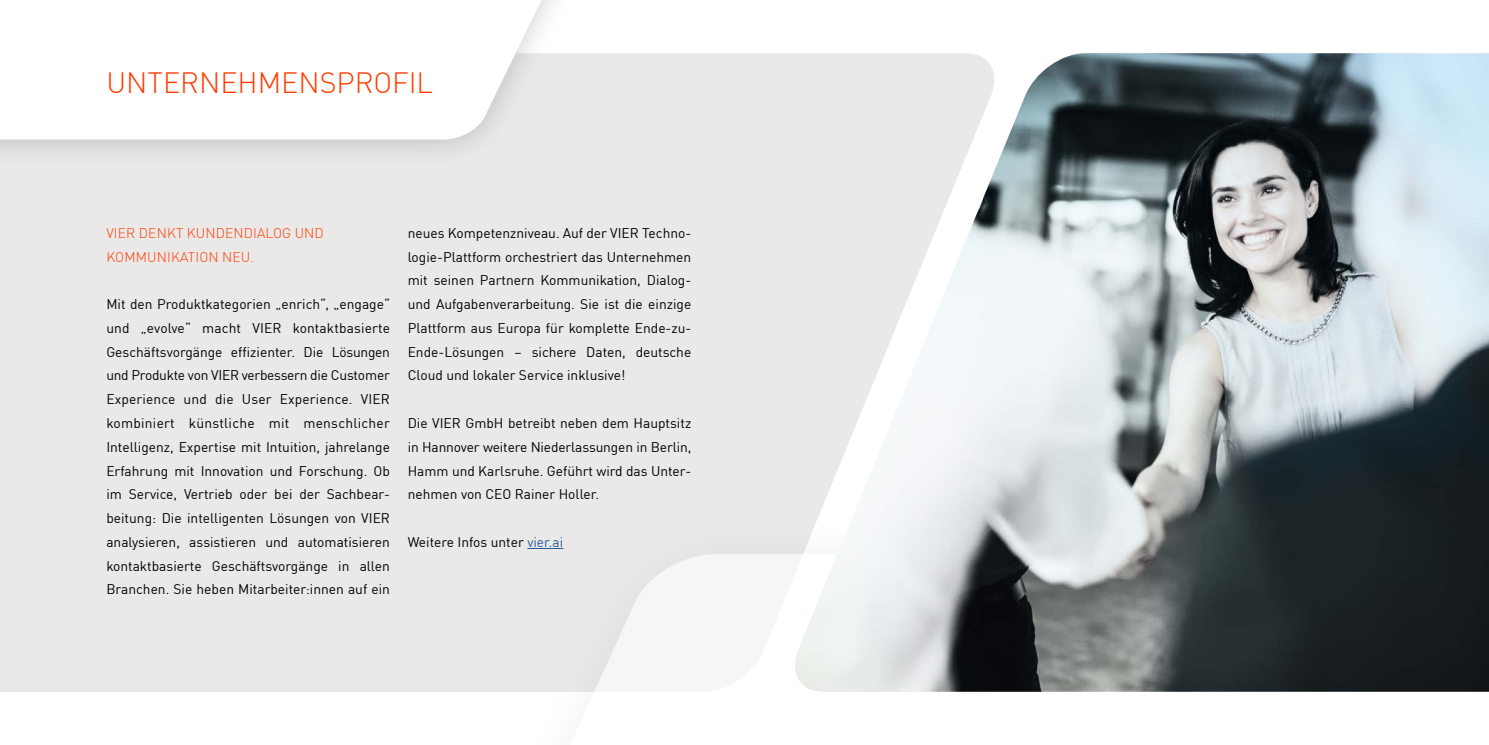
<style>
.page{position:relative;width:1489px;height:745px;background:#fff}
.page>*{position:absolute;margin:0;border:0;box-sizing:border-box;transform-origin:0 0}
.t1{font:300 28.75px "DINOT";color:#ff3c00}
.t2{font:13.75px/23.8px "DINOT";color:#000;text-align:justify}
.t3{font:300 13.75px/23.8px "DINOT";letter-spacing:.01em;color:#ff3c00}
.s1{color:#275b9b}
</style>
<div class="page">
<div style="left:0;top:53px;width:788px;height:638px;background:#ebe8e8"></div>
<div style="left:462px;top:517px;width:1026px;height:227px;background:#ebe8e8"></div>
<svg style="left:462px;top:554px;width:980px;height:190px;fill:#fff"></svg>
<img style="left:788px;top:53px;width:700px;height:638px">
<svg style="left:1442px;top:393px;width:46px;height:351px;background:#353b3f"></svg>
<svg style="left:1474px;top:437px;width:14px;height:307px;background:#3b4043"></svg>
<div style="left:0;top:0;width:683px;height:170px;background:#000;opacity:.2"></div>
<svg style="left:0;top:0;width:659px;height:139px"></svg>
<hr style="left:527px;top:547px;width:36px;height:1px;background:#275b9b">
<h1 class="t1" style="left:106px;top:60px;width:328px">UNTERNEHMENSPROFIL</h1>
<p class="t3" style="left:106px;top:220px;width:219px">VIER DENKT KUNDENDIALOG UND<br>KOMMUNIKATION NEU.</p>
<p class="t2" style="left:106px;top:291px;width:285px">Mit den Produktkategorien „enrich“, „engage“ und „evolve“ macht VIER kontaktbasierte Geschäftsvorgänge effizienter. Die Lösungen und Produkte von VIER verbessern die Customer Experience und die User Experience. VIER kombiniert künstliche mit menschlicher Intelligenz, Expertise mit Intuition, jahrelange Erfahrung mit Innovation und Forschung. Ob im Service, Vertrieb oder bei der Sachbear&shy;beitung: Die intelligenten Lösungen von VIER analysieren, assistieren und automatisieren kontaktbasierte Geschäftsvorgänge in allen Branchen. Sie heben Mitarbeiter:innen auf ein</p>
<p class="t2" style="left:407px;top:219px;width:285px">neues Kompetenzniveau. Auf der VIER Techno&shy;logie-Plattform orchestriert das Unternehmen mit seinen Partnern Kommunikation, Dialog&shy;und Aufgabenverarbeitung. Sie ist die einzige Plattform aus Europa für komplette Ende-zu-Ende-Lösungen – sichere Daten, deutsche Cloud und lokaler Service inklusive!</p>
<p class="t2" style="left:407px;top:409px;width:285px">Die VIER GmbH betreibt neben dem Hauptsitz in Hannover weitere Niederlassungen in Berlin, Hamm und Karlsruhe. Geführt wird das Unter&shy;nehmen von CEO Rainer Holler.</p>
<p class="t2" style="left:407px;top:528px;width:157px">Weitere Infos unter <span class="s1">vier.ai</span></p>
</div>
